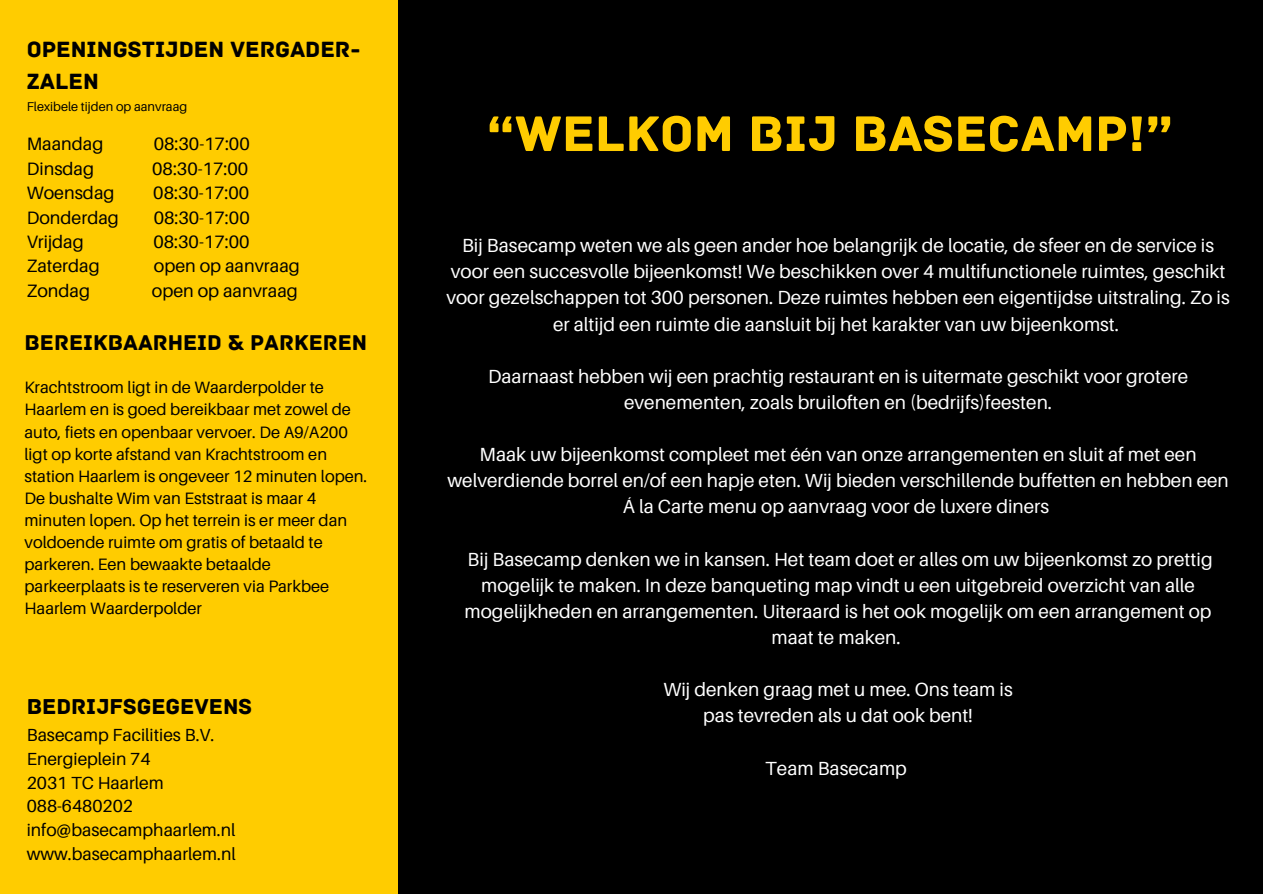
<style>
.page{position:relative;width:1263px;height:894px;background:#fff}
.page>*{position:absolute;margin:0;border:0;box-sizing:border-box;transform-origin:0 0}
.t1{font:52.5px "Archive";color:#fc0}
.t2{font:23.25px "Archive";color:#000}
.t3{font:22.65px "Archive";color:#000}
.t4{font:22.5px "Archive";color:#000}
.t5{font:19.05px/26.1px "Aileron";color:#fff;text-align:center}
.t6{font:18px "Aileron";color:#000}
.t7{font:17.55px/23.7px "Aileron";color:#000}
.t8{font:16.5px/22px "Aileron";color:#000}
.t9{font:12.75px "Aileron";color:#000}
</style>
<div class="page">
<div style="left:0;top:0;width:1263px;height:893px;background:#000"></div>
<div style="left:0;top:0;width:398px;height:893px;background:#fc0"></div>
<p class="t2" style="left:27px;top:35px;width:335px">OPENINGSTIJDEN VERGADER-</p>
<p class="t2" style="left:27px;top:67px;width:74px">ZALEN</p>
<p class="t9" style="left:27px;top:98px;width:162px">Flexibele tijden op aanvraag</p>
<h3 class="t6" style="left:27px;top:133px;width:78px">Maandag</h3>
<h3 class="t6" style="left:154px;top:133px;width:97px">08:30-17:00</h3>
<h3 class="t6" style="left:27px;top:157px;width:69px">Dinsdag</h3>
<h3 class="t6" style="left:152px;top:157px;width:97px">08:30-17:00</h3>
<h3 class="t6" style="left:27px;top:181px;width:89px">Woensdag</h3>
<h3 class="t6" style="left:153px;top:181px;width:97px">08:30-17:00</h3>
<h3 class="t6" style="left:27px;top:206px;width:94px">Donderdag</h3>
<h3 class="t6" style="left:154px;top:206px;width:97px">08:30-17:00</h3>
<h3 class="t6" style="left:27px;top:230px;width:59px">Vrijdag</h3>
<h3 class="t6" style="left:153px;top:230px;width:97px">08:30-17:00</h3>
<h3 class="t6" style="left:27px;top:255px;width:75px">Zaterdag</h3>
<h3 class="t6" style="left:154px;top:255px;width:147px">open op aanvraag</h3>
<p class="t6" style="left:27px;top:279px;width:65px">Zondag</p>
<p class="t6" style="left:152px;top:279px;width:147px">open op aanvraag</p>
<h2 class="t4" style="left:25px;top:329px;width:344px">BEREIKBAARHEID &amp; PARKEREN</h2>
<h4 class="t8" style="left:25px;top:376px;width:344px">Krachtstroom ligt in de Waarderpolder te Haarlem en is goed bereikbaar met zowel de auto, fiets en openbaar vervoer. De A9/A200 ligt op korte afstand van Krachtstroom en station Haarlem is ongeveer 12 minuten lopen.<br>De bushalte Wim van Eststraat is maar 4 minuten lopen. Op het terrein is er meer dan voldoende ruimte om gratis of betaald te parkeren. Een bewaakte betaalde parkeerplaats is te reserveren via Parkbee Haarlem Waarderpolder</h4>
<p class="t3" style="left:27px;top:693px;width:227px">BEDRIJFSGEGEVENS</p>
<h1 class="t7" style="left:27px;top:722px;width:210px">Basecamp Facilities B.V.<br>Energieplein 74<br>2031 TC Haarlem<br>088-6480202 info@basecamphaarlem.nl www.basecamphaarlem.nl</h1>
<h3 class="t1" style="left:486px;top:103px;width:689px">“WELKOM BIJ BASECAMP!”</h3>
<h3 class="t5" style="left:446px;top:232px;width:785px">Bij Basecamp weten we als geen ander hoe belangrijk de locatie, de sfeer en de service is voor een succesvolle bijeenkomst! We beschikken over 4 multifunctionele ruimtes, geschikt voor gezelschappen tot 300 personen. Deze ruimtes hebben een eigentijdse uitstraling. Zo is er altijd een ruimte die aansluit bij het karakter van uw bijeenkomst.</h3>
<h3 class="t5" style="left:488px;top:362px;width:702px">Daarnaast hebben wij een prachtig restaurant en is uitermate geschikt voor grotere evenementen, zoals bruiloften en (bedrijfs)feesten.</h3>
<h3 class="t5" style="left:447px;top:441px;width:783px">Maak uw bijeenkomst compleet met één van onze arrangementen en sluit af met een welverdiende borrel en/of een hapje eten. Wij bieden verschillende buffetten en hebben een<br>Á la Carte menu op aanvraag voor de luxere diners</h3>
<h3 class="t5" style="left:465px;top:545px;width:750px">Bij Basecamp denken we in kansen. Het team doet er alles om uw bijeenkomst zo prettig mogelijk te maken. In deze banqueting map vindt u een uitgebreid overzicht van alle mogelijkheden en arrangementen. Uiteraard is het ook mogelijk om een arrangement op maat te maken.</h3>
<h3 class="t5" style="left:663px;top:676px;width:351px">Wij denken graag met u mee. Ons team is pas tevreden als u dat ook bent!</h3>
<h3 class="t5" style="left:765px;top:754px;width:143px">Team Basecamp</h3>
</div>
